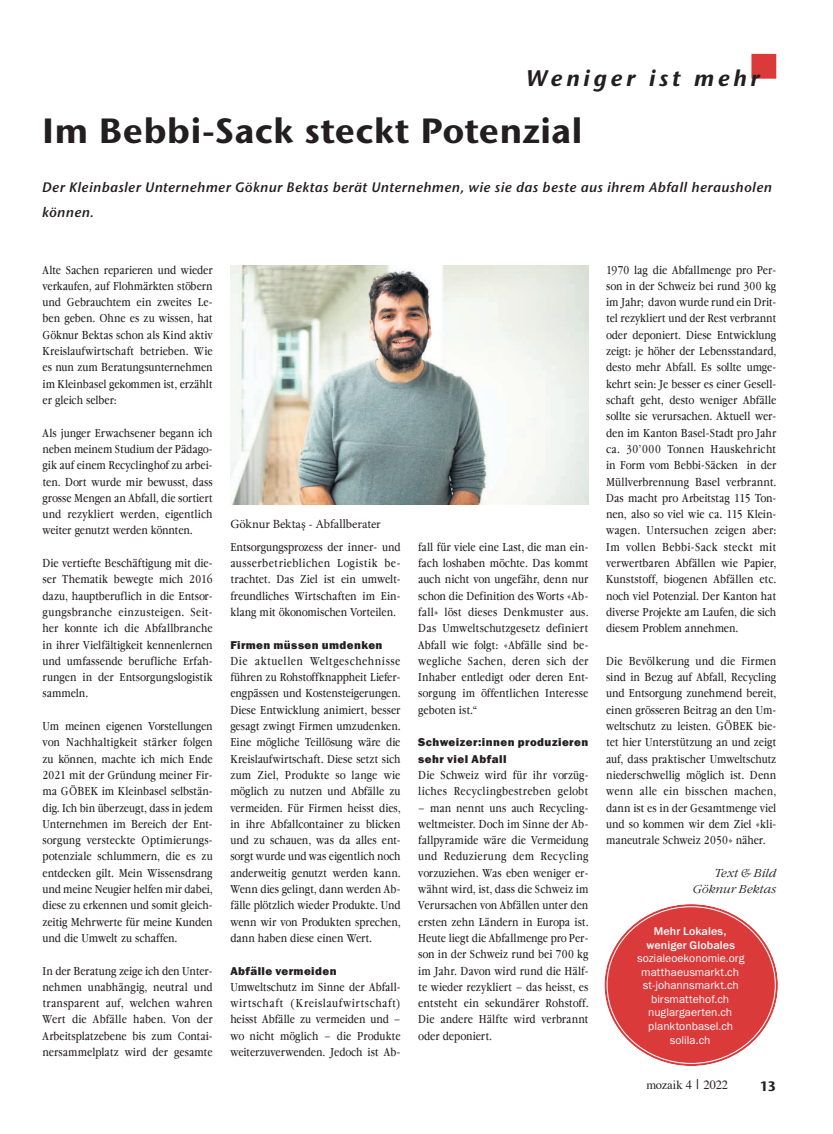
<style>
.page{position:relative;width:833px;height:1134px;background:#fff}
.page>*{position:absolute;margin:0;border:0;box-sizing:border-box;transform-origin:0 0}
.t1{font:700 35px "Stone Sans IIITC Pro";letter-spacing:.02em;color:#231f20}
.t2{font:italic 700 22.5px "Stone Sans IIITC Pro";letter-spacing:.17em;color:#231f20}
.t3{font:italic 600 13.75px/24.5px "Stone Sans IIITC Pro";letter-spacing:.04em;color:#231f20}
.t4{font:700 13.75px "Stone Sans IIITC Pro";color:#231f20}
.t5{font:12.5px "Minion Pro";letter-spacing:-.005em;color:#231f20}
.t6{font:12.5px "Times";letter-spacing:-.01em;color:#231f20}
.t7{font:11.38px/16.2px "Garamond Narrow Book ITC";color:#231f20;text-align:justify}
.t8{font:800 11.38px/16.2px "Franklin Gothic ITC";letter-spacing:.04em;color:#231f20}
.t9{font:11.38px/16.2px "Garamond Narrow Book ITC";letter-spacing:.02em;color:#231f20}
.t10{font:italic 11.38px/16.2px "Garamond Light ITC";letter-spacing:.03em;color:#231f20;text-align:right}
.t11{font:11.25px/13.5px "Franklin Gothic ITC";letter-spacing:.005em;color:#fff;text-align:center}
.t12{font:500 11.25px/13.5px "Franklin Gothic ITC";letter-spacing:.01em;color:#fff;text-align:center}
.s1{font-size:14.38px}
</style>
<div class="page">
<img style="left:230px;top:265px;width:358px;height:239px">
<div style="left:604px;top:904px;width:174px;height:162px;background:#db3a3b;border-radius:50%"></div>
<div style="left:751px;top:54px;width:25px;height:25px;background:#db3a3b"></div>
<h2 class="t2" style="left:527px;top:64px;width:235px">Weniger ist mehr</h2>
<h1 class="t1" style="left:43px;top:108px;width:541px">Im Bebbi-Sack steckt Potenzial</h1>
<p class="t3" style="left:43px;top:175px;width:731px">Der Kleinbasler Unternehmer Göknur Bektas berät Unternehmen, wie sie das beste aus ihrem Abfall herausholen können.</p>
<p class="t7" style="left:43px;top:261px;width:172px">Alte Sachen reparieren und wieder verkaufen, auf Flohmärkten stöbern und Gebrauchtem ein zweites Le&shy;ben geben. Ohne es zu wissen, hat Göknur Bektas schon als Kind aktiv Kreislaufwirtschaft betrieben. Wie es nun zum Beratungsunternehmen im Kleinbasel gekommen ist, erzählt er gleich selber:</p>
<p class="t7" style="left:43px;top:424px;width:172px">Als junger Erwachsener begann ich neben meinem Studium der Pädago&shy;gik auf einem Recyclinghof zu arbei&shy;ten. Dort wurde mir bewusst, dass grosse Mengen an Abfall, die sortiert und rezykliert werden, eigentlich weiter genutzt werden könnten.</p>
<p class="t7" style="left:43px;top:555px;width:172px">Die vertiefte Beschäftigung mit die&shy;ser Thematik bewegte mich 2016 dazu, hauptberuflich in die Entsor&shy;gungsbranche einzusteigen. Seit&shy;her konnte ich die Abfallbranche in ihrer Vielfältigkeit kennenlernen und umfassende berufliche Erfah&shy;rungen in der Entsorgungslogistik sammeln.</p>
<p class="t7" style="left:43px;top:718px;width:172px">Um meinen eigenen Vorstellungen von Nachhaltigkeit stärker folgen zu können, machte ich mich Ende 2021 mit der Gründung meiner Fir&shy;ma GÖBEK im Kleinbasel selbstän&shy;dig. Ich bin überzeugt, dass in jedem Unternehmen im Bereich der Ent&shy;sorgung versteckte Optimierungs&shy;potenziale schlummern, die es zu entdecken gilt. Mein Wissensdrang und meine Neugier helfen mir dabei, diese zu erkennen und somit gleich&shy;zeitig Mehrwerte für meine Kunden und die Umwelt zu schaffen.</p>
<p class="t7" style="left:43px;top:962px;width:172px">In der Beratung zeige ich den Unter&shy;nehmen unabhängig, neutral und transparent auf, welchen wahren Wert die Abfälle haben. Von der Arbeitsplatzebene bis zum Contai&shy;nersammelplatz wird der gesamte</p>
<p class="t5" style="left:230px;top:516px;width:152px">Göknur Bektaş - Abfallberater</p>
<p class="t7" style="left:230px;top:539px;width:172px">Entsorgungsprozess der inner- und ausserbetrieblichen Logistik be&shy;trachtet. Das Ziel ist ein umwelt&shy;freundliches Wirtschaften im Ein&shy;klang mit ökonomischen Vorteilen.</p>
<p class="t8" style="left:230px;top:637px;width:153px">Firmen müssen umdenken</p>
<p class="t7" style="left:230px;top:653px;width:172px">Die aktuellen Weltgeschehnisse führen zu Rohstoffknappheit Liefer&shy;engpässen und Kostensteigerungen.<br>Diese Entwicklung animiert, besser gesagt zwingt Firmen umzudenken.<br>Eine mögliche Teillösung wäre die Kreislaufwirtschaft. Diese setzt sich zum Ziel, Produkte so lange wie möglich zu nutzen und Abfälle zu vermeiden. Für Firmen heisst dies, in ihre Abfallcontainer zu blicken und zu schauen, was da alles ent&shy;sorgt wurde und was eigentlich noch anderweitig genutzt werden kann.<br>Wenn dies gelingt, dann werden Ab&shy;fälle plötzlich wieder Produkte. Und wenn wir von Produkten sprechen, dann haben diese einen Wert.</p>
<p class="t8" style="left:230px;top:963px;width:108px">Abfälle vermeiden</p>
<p class="t7" style="left:230px;top:979px;width:172px">Umweltschutz im Sinne der Abfall&shy;wirtschaft (Kreislaufwirtschaft) heisst Abfälle zu vermeiden und – wo nicht möglich – die Produkte weiterzuverwenden. Jedoch ist Ab-</p>
<p class="t7" style="left:418px;top:539px;width:172px">fall für viele eine Last, die man ein&shy;fach loshaben möchte. Das kommt auch nicht von ungefähr, denn nur schon die Definition des Worts «Ab&shy;fall» löst dieses Denkmuster aus.<br>Das Umweltschutzgesetz definiert Abfall wie folgt: «Abfälle sind be&shy;wegliche Sachen, deren sich der Inhaber entledigt oder deren Ent&shy;sorgung im öffentlichen Interesse geboten ist.“</p>
<p class="t8" style="left:418px;top:735px;width:172px">Schweizer:innen produzieren sehr viel Abfall</p>
<p class="t9" style="left:418px;top:767px;width:172px">Die Schweiz wird für ihr vorzüg&shy;liches Recyclingbestreben gelobt</p>
<p class="t7" style="left:418px;top:799px;width:172px">– man nennt uns auch Recycling&shy;weltmeister. Doch im Sinne der Ab&shy;fallpyramide wäre die Vermeidung und Reduzierung dem Recycling vorzuziehen. Was eben weniger er&shy;wähnt wird, ist, dass die Schweiz im Verursachen von Abfällen unter den ersten zehn Ländern in Europa ist.<br>Heute liegt die Abfallmenge pro Per&shy;son in der Schweiz rund bei 700 kg im Jahr. Davon wird rund die Hälf&shy;te wieder rezykliert – das heisst, es entsteht ein sekundärer Rohstoff.<br>Die andere Hälfte wird verbrannt oder deponiert.</p>
<p class="t7" style="left:606px;top:261px;width:172px">1970 lag die Abfallmenge pro Per&shy;son in der Schweiz bei rund 300 kg im Jahr; davon wurde rund ein Drit&shy;tel rezykliert und der Rest verbrannt oder deponiert. Diese Entwicklung zeigt: je höher der Lebensstandard, desto mehr Abfall. Es sollte umge&shy;kehrt sein: Je besser es einer Gesell&shy;schaft geht, desto weniger Abfälle sollte sie verursachen. Aktuell wer&shy;den im Kanton Basel-Stadt pro Jahr ca. 30’000 Tonnen Hauskehricht in Form vom Bebbi-Säcken in der Müllverbrennung Basel verbrannt.<br>Das macht pro Arbeitstag 115 Ton&shy;nen, also so viel wie ca. 115 Klein&shy;wagen. Untersuchen zeigen aber:<br>Im vollen Bebbi-Sack steckt mit verwertbaren Abfällen wie Papier, Kunststoff, biogenen Abfällen etc. noch viel Potenzial. Der Kanton hat diverse Projekte am Laufen, die sich diesem Problem annehmen.</p>
<p class="t7" style="left:606px;top:653px;width:172px">Die Bevölkerung und die Firmen sind in Bezug auf Abfall, Recycling und Entsorgung zunehmend bereit, einen grösseren Beitrag an den Um&shy;weltschutz zu leisten. GÖBEK bie&shy;tet hier Unterstützung an und zeigt auf, dass praktischer Umweltschutz niederschwellig möglich ist. Denn wenn alle ein bisschen machen, dann ist es in der Gesamtmenge viel und so kommen wir dem Ziel «kli&shy;maneutrale Schweiz 2050» näher.</p>
<p class="t10" style="left:693px;top:865px;width:85px">Text &amp; Bild<br>Göknur Bektas</p>
<p class="t12" style="left:646px;top:925px;width:90px">Mehr Lokales, weniger Globales</p>
<p class="t11" style="left:637px;top:952px;width:109px">sozialeoekonomie.org matthaeusmarkt.ch st-johannsmarkt.ch birsmattehof.ch nuglargaerten.ch planktonbasel.ch solila.ch</p>
<p class="t6" style="left:646px;top:1073px;width:83px">mozaik 4 <span class="s1">|</span> 2022</p>
<p class="t4" style="left:760px;top:1078px;width:18px">13</p>
</div>
